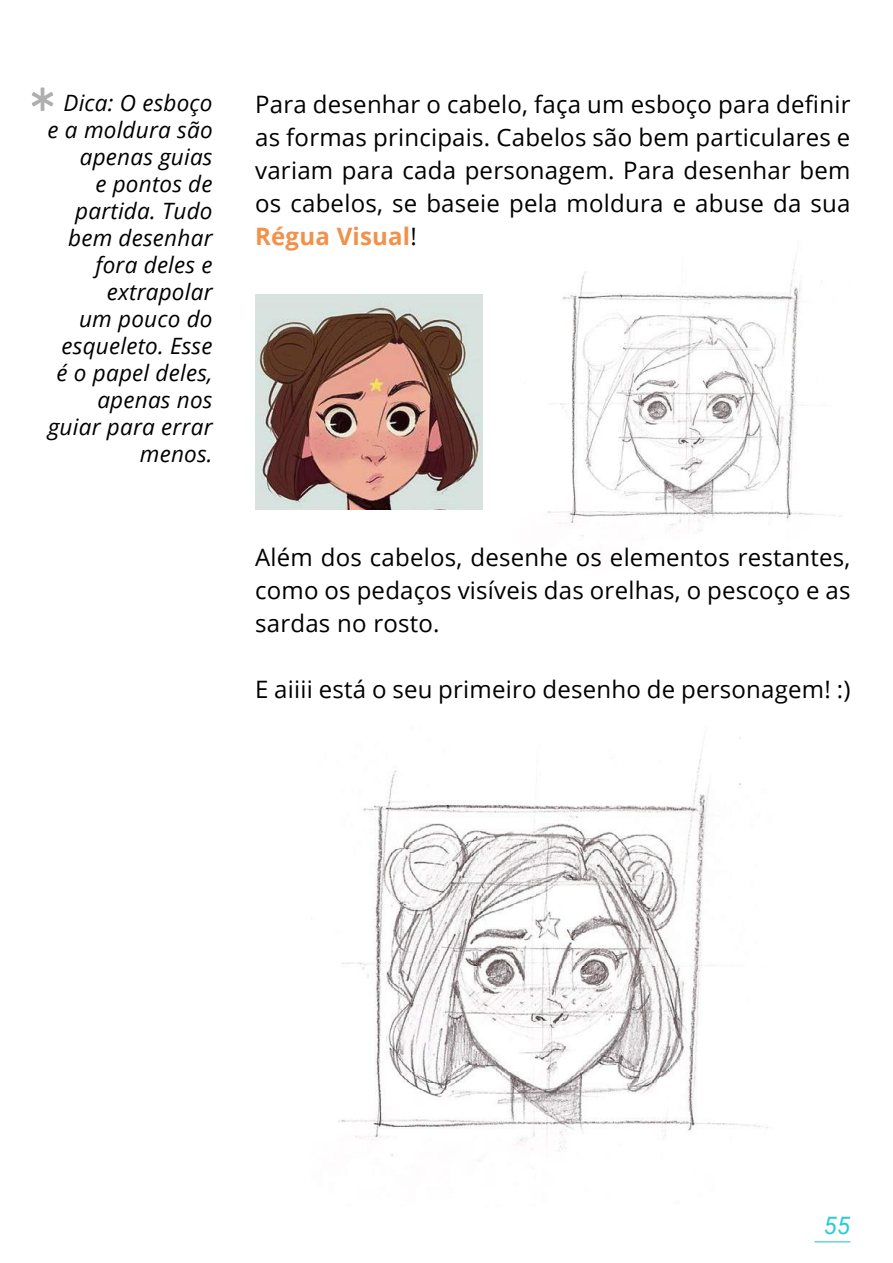
<style>
.page{position:relative;width:893px;height:1263px;background:#fff}
.page>*{position:absolute;margin:0;border:0;box-sizing:border-box;transform-origin:0 0}
.t1{font:24px/33px "Open Sans";letter-spacing:.01em;color:#000;text-align:justify}
.t2{font:italic 24px "Roboto";color:#2acbd5}
.t3{font:italic 22.5px/27px "Open Sans";letter-spacing:.01em;color:#000;text-align:right}
.s1{font-weight:700;color:#f2914a}
</style>
<div class="page">
<hr style="left:814px;top:1241px;width:36px;height:1px;background:#2acbd5">
<img style="left:338px;top:737px;width:431px;height:419px">
<img style="left:547px;top:263px;width:295px;height:274px">
<svg style="left:32px;top:87px;width:21px;height:24px"></svg>
<img style="left:255px;top:295px;width:228px;height:215px">
<p class="t3" style="left:48px;top:89px;width:167px">Dica: O esboço e a moldura são apenas guias<br>e pontos de partida. Tudo bem desenhar fora deles e extrapolar<br>um pouco do esqueleto. Esse é o papel deles, apenas nos guiar para errar menos.</p>
<p class="t1" style="left:255px;top:87px;width:597px">Para desenhar o cabelo, faça um esboço para definir as formas principais. Cabelos são bem particulares e variam para cada personagem. Para desenhar bem os cabelos, se baseie pela moldura e abuse da sua <span class="s1">Régua Visual</span>!</p>
<p class="t1" style="left:255px;top:540px;width:597px">Além dos cabelos, desenhe os elementos restantes, como os pedaços visíveis das orelhas, o pescoço e as sardas no rosto.</p>
<p class="t1" style="left:255px;top:672px;width:597px">E aiiii está o seu primeiro desenho de personagem! :)</p>
<p class="t2" style="left:824px;top:1209px;width:28px">55</p>
</div>
